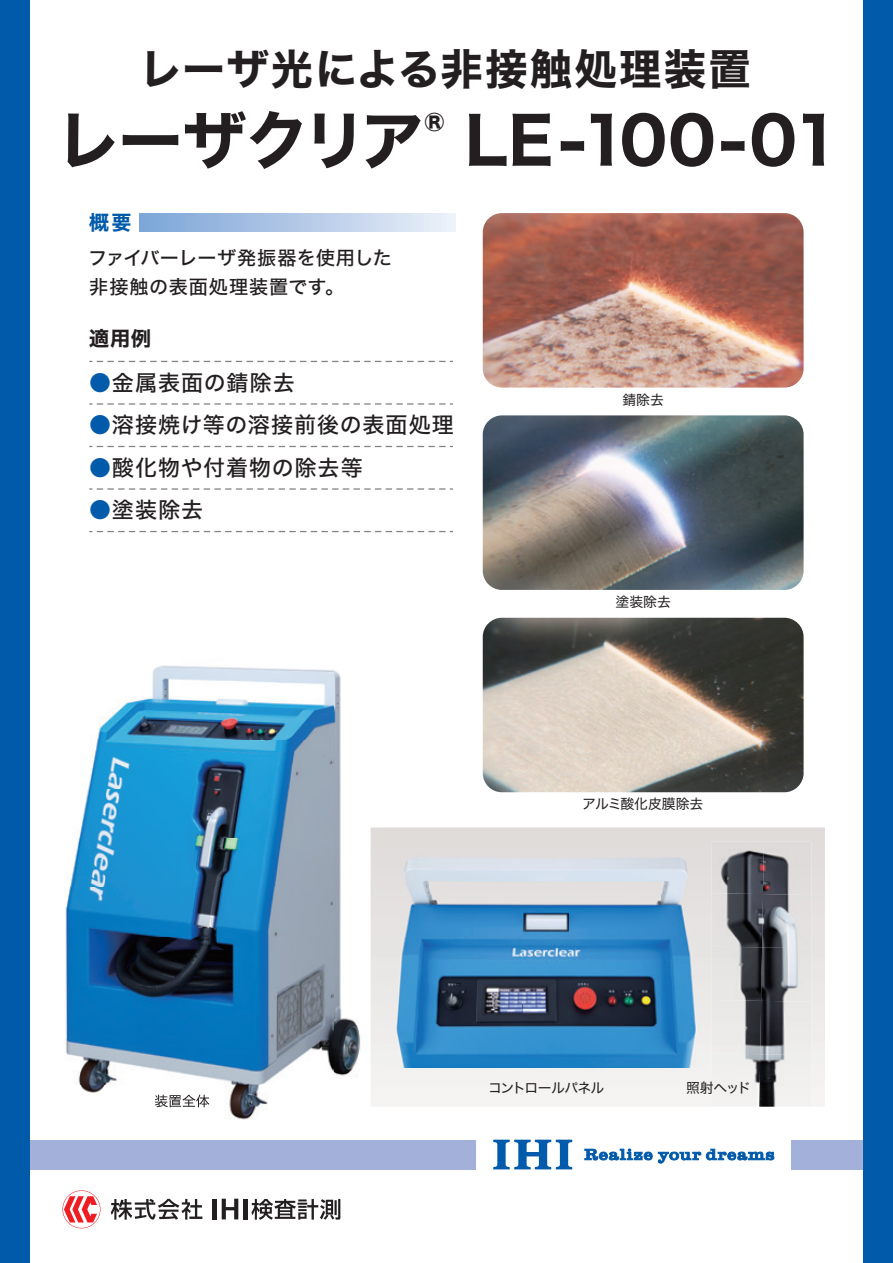
<style>
.page{position:relative;width:893px;height:1263px;background:#fff}
.page>*{position:absolute;margin:0;border:0;box-sizing:border-box;transform-origin:0 0}
.t1{font:63.75px "Hira Kaku Std W7";letter-spacing:-.02em;color:#231f20}
.t2{font:42.45px "Hira Kaku Std W7";letter-spacing:.045em;color:#231f20}
.t3{font:22.05px "Hira Kaku Std W5";letter-spacing:.05em;color:#231f20}
.t4{font:20.1px "Hira Kaku Std W7";color:#231f20}
.t5{font:20.1px "Hira Kaku Std W7";color:#015aaa}
.t6{font:19.2px/28.7px "Hira Kaku Std W5";letter-spacing:.025em;color:#231f20}
.t7{font:13.8px "Hira Kaku Std W4";letter-spacing:-.025em;color:#231f20}
.t8{font:13.8px "Hira Kaku Std W4";color:#231f20}
.t9{font:13.8px "Hira Kaku Std W4";letter-spacing:-.055em;color:#231f20}
.s1{color:#015aaa}
</style>
<div class="page">
<div style="left:30px;top:1140px;width:446px;height:29px;background:#a3b0d9"></div>
<div style="left:791px;top:1140px;width:72px;height:29px;background:#a3b0d9"></div>
<svg style="left:493px;top:1140px;width:79px;height:29px"></svg>
<svg style="left:585px;top:1149px;width:67px;height:11px"></svg>
<svg style="left:658px;top:1149px;width:116px;height:14px"></svg>
<div style="left:0;top:0;width:30px;height:1263px;background:#015aaa"></div>
<div style="left:863px;top:0;width:30px;height:1263px;background:#015aaa"></div>
<svg style="left:62px;top:1190px;width:38px;height:38px"></svg>
<svg style="left:111px;top:1199px;width:91px;height:21px"></svg>
<hr style="left:212px;top:1199px;width:4px;height:20px;background:#231f20">
<svg style="left:222px;top:1199px;width:16px;height:20px"></svg>
<hr style="left:244px;top:1199px;width:4px;height:20px;background:#231f20">
<svg style="left:251px;top:1199px;width:89px;height:21px"></svg>
<div style="left:140px;top:213px;width:316px;height:19px;background:linear-gradient(to right,#7ba4d7,#ecf0f8)"></div>
<svg style="left:89px;top:361px;width:364px;height:1px"></svg>
<svg style="left:89px;top:403px;width:364px;height:2px"></svg>
<svg style="left:89px;top:446px;width:364px;height:1px"></svg>
<svg style="left:89px;top:488px;width:364px;height:2px"></svg>
<svg style="left:89px;top:531px;width:364px;height:1px"></svg>
<img style="left:65px;top:665px;width:269px;height:455px">
<img style="left:334px;top:670px;width:37px;height:218px">
<img style="left:334px;top:888px;width:37px;height:147px">
<img style="left:334px;top:1035px;width:27px;height:41px">
<img style="left:155px;top:1094px;width:54px;height:13px">
<svg style="left:371px;top:827px;width:454px;height:279px"></svg>
<img style="left:383px;top:851px;width:325px;height:217px">
<img style="left:712px;top:841px;width:99px;height:52px">
<img style="left:712px;top:893px;width:99px;height:53px">
<img style="left:712px;top:946px;width:99px;height:54px">
<img style="left:712px;top:1000px;width:99px;height:53px">
<img style="left:712px;top:1053px;width:99px;height:54px">
<img style="left:483px;top:618px;width:321px;height:174px">
<img style="left:483px;top:415px;width:321px;height:175px">
<img style="left:483px;top:213px;width:321px;height:175px">
<h2 class="t2" style="left:140px;top:35px;width:613px">レーザ光による非接触処理装置</h2>
<h1 class="t1" style="left:56px;top:91px;width:786px">レーザクリア<sup>®</sup>LE-100-01</h1>
<p class="t5" style="left:89px;top:207px;width:44px">概要</p>
<p class="t6" style="left:88px;top:244px;width:305px">ファイバーレーザ発振器を使用した非接触の表面処理装置です。</p>
<p class="t4" style="left:89px;top:323px;width:64px">適用例</p>
<p class="t3" style="left:89px;top:366px;width:207px"><span class="s1">●</span>金属表面の錆除去</p>
<p class="t3" style="left:89px;top:408px;width:366px"><span class="s1">●</span>溶接焼け等の溶接前後の表面処理</p>
<p class="t3" style="left:89px;top:451px;width:275px"><span class="s1">●</span>酸化物や付着物の除去等</p>
<p class="t3" style="left:89px;top:493px;width:116px"><span class="s1">●</span>塗装除去</p>
<p class="t7" style="left:622px;top:389px;width:43px">錆除去</p>
<p class="t7" style="left:616px;top:591px;width:57px">塗装除去</p>
<p class="t8" style="left:582px;top:794px;width:123px">アルミ酸化皮膜除去</p>
<p class="t9" style="left:488px;top:1077px;width:118px">コントロールパネル</p>
<p class="t7" style="left:686px;top:1077px;width:66px">照射ヘッド</p>
</div>
